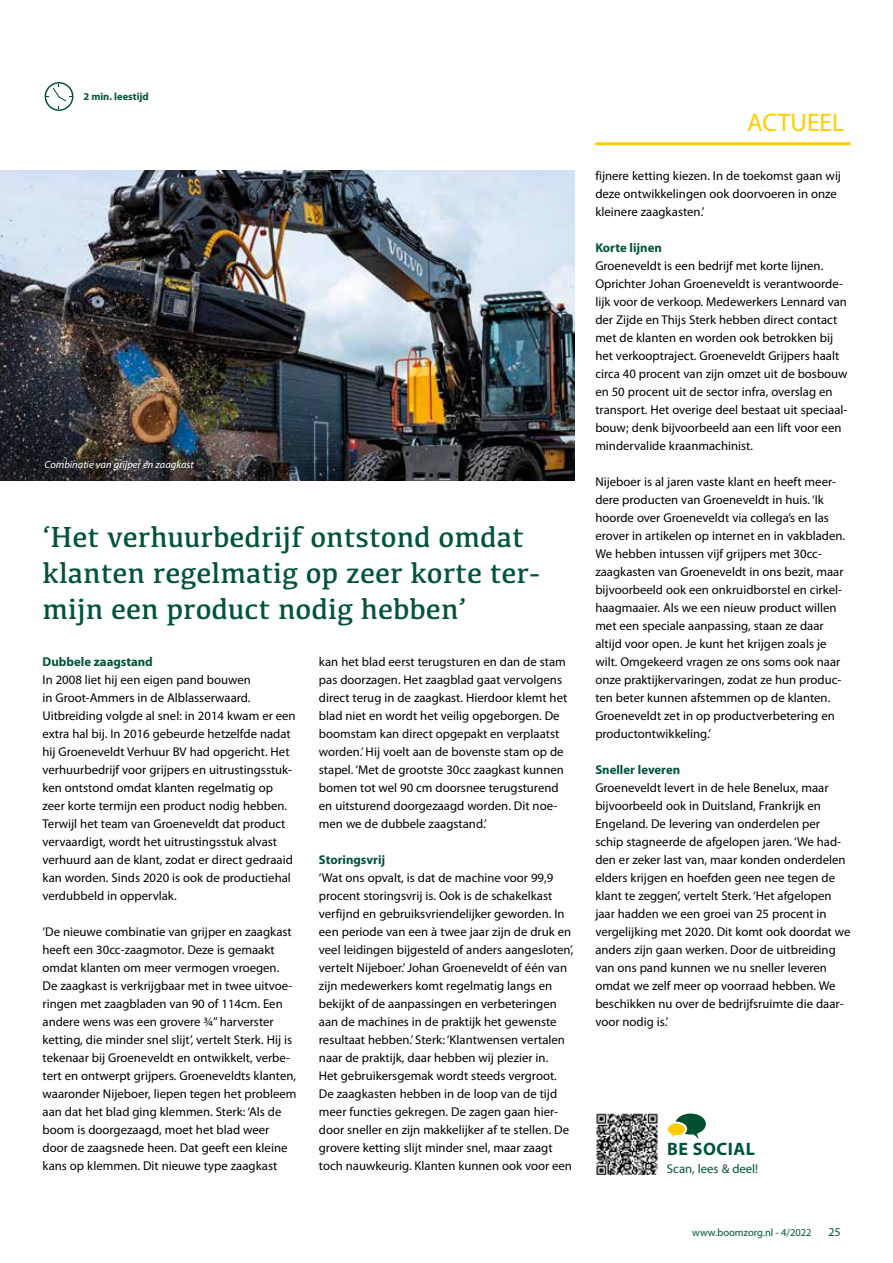
<style>
.page{position:relative;width:893px;height:1263px;background:#fff}
.page>*{position:absolute;margin:0;border:0;box-sizing:border-box;transform-origin:0 0}
.t1{font:30px/36px "Kefa";color:#00533d}
.t2{font:25.5px "Myriad Pro";color:#fc0}
.t3{font:700 18px "Myriad Pro";letter-spacing:.03em;color:#00533d}
.t4{font:12.75px/18px "Myriad Pro";color:#000}
.t5{font:700 12.75px "Myriad Pro";color:#00533d}
.t6{font:12.75px "Myriad Pro";color:#00533d}
.t7{font:12px "Myriad Pro";color:#00533d}
.t8{font:italic 10.5px "Myriad Pro";color:#fff}
.t9{font:10.5px "Myriad Pro";color:#00533d}
.t10{font:700 10.5px "Myriad Pro";color:#00533d}
</style>
<div class="page">
<hr style="left:595px;top:142px;width:255px;height:3px;background:#fc0">
<svg style="left:45px;top:82px;width:28px;height:29px"></svg>
<img style="left:0;top:170px;width:574px;height:310px">
<img style="left:596px;top:1113px;width:62px;height:62px">
<svg style="left:668px;top:1113px;width:38px;height:26px"></svg>
<p class="t10" style="left:83px;top:90px;width:67px">2 min. leestijd</p>
<p class="t8" style="left:45px;top:458px;width:151px">Combinatie van grijper en zaagkast</p>
<h1 class="t1" style="left:43px;top:518px;width:499px">‘Het verhuurbedrijf ontstond omdat klanten regelmatig op zeer korte ter&shy;mijn een product nodig hebben’</h1>
<p class="t5" style="left:43px;top:653px;width:112px">Dubbele zaagstand</p>
<p class="t4" style="left:43px;top:671px;width:255px">In 2008 liet hij een eigen pand bouwen<br>in Groot-Ammers in de Alblasserwaard.<br>Uitbreiding volgde al snel: in 2014 kwam er een extra hal bij. In 2016 gebeurde hetzelfde nadat hij Groeneveldt Verhuur BV had opgericht. Het verhuurbedrijf voor grijpers en uitrustingsstuk&shy;ken ontstond omdat klanten regelmatig op zeer korte termijn een product nodig hebben.<br>Terwijl het team van Groeneveldt dat product vervaardigt, wordt het uitrustingsstuk alvast verhuurd aan de klant, zodat er direct gedraaid kan worden. Sinds 2020 is ook de productiehal verdubbeld in oppervlak.</p>
<p class="t4" style="left:43px;top:923px;width:255px">‘De nieuwe combinatie van grijper en zaagkast heeft een 30cc-zaagmotor. Deze is gemaakt omdat klanten om meer vermogen vroegen.<br>De zaagkast is verkrijgbaar met in twee uitvoe&shy;ringen met zaagbladen van 90 of 114cm. Een andere wens was een grovere ¾’’ harverster ketting, die minder snel slijt’, vertelt Sterk. Hij is tekenaar bij Groeneveldt en ontwikkelt, verbe&shy;tert en ontwerpt grijpers. Groeneveldts klanten, waaronder Nijeboer, liepen tegen het probleem aan dat het blad ging klemmen. Sterk: ‘Als de boom is doorgezaagd, moet het blad weer door de zaagsnede heen. Dat geeft een kleine kans op klemmen. Dit nieuwe type zaagkast</p>
<p class="t4" style="left:319px;top:653px;width:250px">kan het blad eerst terugsturen en dan de stam pas doorzagen. Het zaagblad gaat vervolgens direct terug in de zaagkast. Hierdoor klemt het blad niet en wordt het veilig opgeborgen. De boomstam kan direct opgepakt en verplaatst worden.’ Hij voelt aan de bovenste stam op de stapel. ‘Met de grootste 30cc zaagkast kunnen bomen tot wel 90 cm doorsnee terugsturend en uitsturend doorgezaagd worden. Dit noe&shy;men we de dubbele zaagstand.’</p>
<p class="t5" style="left:319px;top:852px;width:68px">Storingsvrij</p>
<p class="t4" style="left:319px;top:869px;width:256px">‘Wat ons opvalt, is dat de machine voor 99,9 procent storingsvrij is. Ook is de schakelkast verfijnd en gebruiksvriendelijker geworden. In een periode van een à twee jaar zijn de druk en veel leidingen bijgesteld of anders aangesloten’, vertelt Nijeboer.’ Johan Groeneveldt of één van zijn medewerkers komt regelmatig langs en bekijkt of de aanpassingen en verbeteringen aan de machines in de praktijk het gewenste resultaat hebben.’ Sterk: ‘Klantwensen vertalen naar de praktijk, daar hebben wij plezier in.<br>Het gebruikersgemak wordt steeds vergroot.<br>De zaagkasten hebben in de loop van de tijd meer functies gekregen. De zagen gaan hier&shy;door sneller en zijn makkelijker af te stellen. De grovere ketting slijt minder snel, maar zaagt toch nauwkeurig. Klanten kunnen ook voor een</p>
<h2 class="t2" style="left:747px;top:107px;width:99px">ACTUEEL</h2>
<p class="t4" style="left:595px;top:167px;width:247px">fijnere ketting kiezen. In de toekomst gaan wij deze ontwikkelingen ook doorvoeren in onze kleinere zaagkasten.’</p>
<p class="t5" style="left:595px;top:240px;width:68px">Korte lijnen</p>
<p class="t4" style="left:595px;top:257px;width:254px">Groeneveldt is een bedrijf met korte lijnen.<br>Oprichter Johan Groeneveldt is verantwoorde&shy;lijk voor de verkoop. Medewerkers Lennard van der Zijde en Thijs Sterk hebben direct contact met de klanten en worden ook betrokken bij het verkooptraject. Groeneveldt Grijpers haalt circa 40 procent van zijn omzet uit de bosbouw en 50 procent uit de sector infra, overslag en transport. Het overige deel bestaat uit speciaal&shy;bouw; denk bijvoorbeeld aan een lift voor een mindervalide kraanmachinist.</p>
<p class="t4" style="left:595px;top:473px;width:251px">Nijeboer is al jaren vaste klant en heeft meer&shy;dere producten van Groeneveldt in huis. ‘Ik hoorde over Groeneveldt via collega’s en las erover in artikelen op internet en in vakbladen.<br>We hebben intussen vijf grijpers met 30cc&shy;zaagkasten van Groeneveldt in ons bezit, maar bijvoorbeeld ook een onkruidborstel en cirkel&shy;haagmaaier. Als we een nieuw product willen met een speciale aanpassing, staan ze daar altijd voor open. Je kunt het krijgen zoals je wilt. Omgekeerd vragen ze ons soms ook naar onze praktijkervaringen, zodat ze hun produc&shy;ten beter kunnen afstemmen op de klanten.<br>Groeneveldt zet in op productverbetering en productontwikkeling.’</p>
<p class="t5" style="left:595px;top:762px;width:86px">Sneller leveren</p>
<p class="t4" style="left:595px;top:779px;width:257px">Groeneveldt levert in de hele Benelux, maar bijvoorbeeld ook in Duitsland, Frankrijk en Engeland. De levering van onderdelen per schip stagneerde de afgelopen jaren. ‘We had&shy;den er zeker last van, maar konden onderdelen elders krijgen en hoefden geen nee tegen de klant te zeggen’, vertelt Sterk. ‘Het afgelopen jaar hadden we een groei van 25 procent in vergelijking met 2020. Dit komt ook doordat we anders zijn gaan werken. Door de uitbreiding van ons pand kunnen we nu sneller leveren omdat we zelf meer op voorraad hebben. We beschikken nu over de bedrijfsruimte die daar&shy;voor nodig is.’</p>
<h3 class="t3" style="left:667px;top:1137px;width:89px">BE SOCIAL</h3>
<p class="t6" style="left:667px;top:1161px;width:93px">Scan, lees &amp; deel!</p>
<p class="t9" style="left:692px;top:1226px;width:121px">www.boomzorg.nl - 4/2022</p>
<p class="t7" style="left:828px;top:1224px;width:14px">25</p>
</div>
